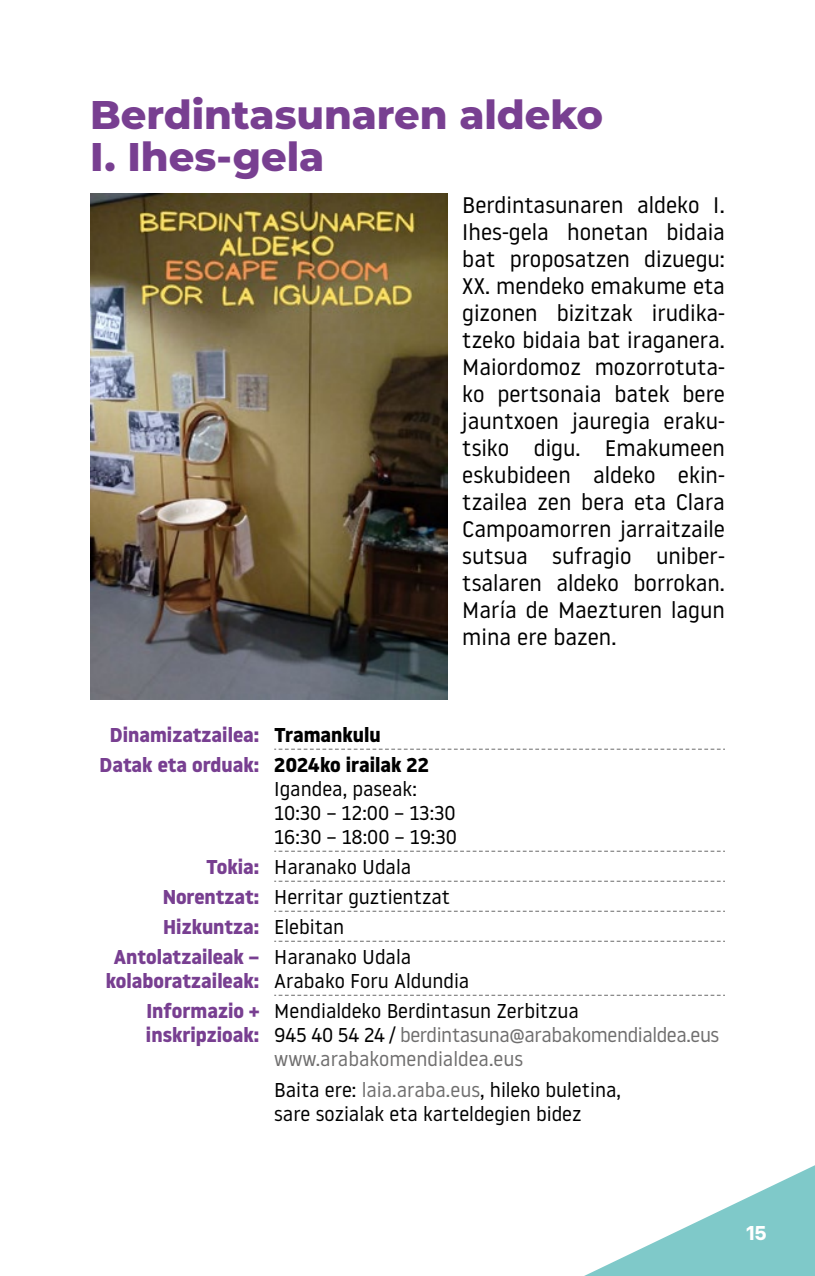
<style>
.page{position:relative;width:815px;height:1276px;background:#fff}
.page>*{position:absolute;margin:0;border:0;box-sizing:border-box;transform-origin:0 0}
.titular{font:800 40px/42.5px "Montserrat";color:#783f91}
.t1{font:22.5px/27px "Noway";color:#000;text-align:justify}
.tabla-derecha{font:20px/24px "Noway";color:#000}
.tabla-izquierda{font:700 20px "Noway";color:#783f91}
.tabla-derecha-2{font:20px "Noway";letter-spacing:-.02em;color:#706f6f}
.tabla-derecha-3{font:700 20px "Noway";color:#000}
.tabla-derecha-4{font:20px "Noway";color:#706f6f}
.t2{font:700 20px "Basier Circle";color:#fff}
.s1{color:#000}
.s2{color:#706f6f}
</style>
<div class="page">
<svg style="left:584px;top:1165px;width:231px;height:111px"></svg>
<svg style="left:274px;top:748px;width:451px;height:2px"></svg>
<svg style="left:274px;top:850px;width:451px;height:2px"></svg>
<svg style="left:274px;top:880px;width:451px;height:2px"></svg>
<svg style="left:274px;top:910px;width:451px;height:2px"></svg>
<svg style="left:274px;top:940px;width:451px;height:2px"></svg>
<svg style="left:274px;top:994px;width:451px;height:2px"></svg>
<img style="left:90px;top:194px;width:357px;height:505px">
<p class="titular" style="left:90px;top:91px;width:515px">Berdintasunaren aldeko<br>I. Ihes-gela</p>
<p class="t1" style="left:462px;top:191px;width:264px">Berdintasunaren aldeko I.<br>Ihes-gela honetan bidaia bat proposatzen dizuegu:<br>XX. mendeko emakume eta gizonen bizitzak irudika&shy;tzeko bidaia bat iraganera.<br>Maiordomoz mozorrotuta&shy;ko pertsonaia batek bere jauntxoen jauregia eraku&shy;tsiko digu. Emakumeen eskubideen aldeko ekin&shy;tzailea zen bera eta Clara Campoamorren jarraitzaile sutsua sufragio uniber&shy;tsalaren aldeko borrokan.<br>María de Maezturen lagun mina ere bazen.</p>
<p class="tabla-izquierda" style="left:110px;top:723px;width:151px">Dinamizatzailea:</p>
<p class="tabla-derecha-3" style="left:274px;top:723px;width:108px">Tramankulu</p>
<p class="tabla-izquierda" style="left:100px;top:753px;width:161px">Datak eta orduak:</p>
<p class="tabla-derecha-3" style="left:274px;top:753px;width:156px">2024ko irailak 22</p>
<p class="tabla-derecha" style="left:274px;top:776px;width:144px">Igandea, paseak:</p>
<p class="tabla-derecha" style="left:274px;top:800px;width:183px">10:30 – 12:00 – 13:30</p>
<p class="tabla-derecha" style="left:274px;top:824px;width:184px">16:30 – 18:00 – 19:30</p>
<p class="tabla-izquierda" style="left:206px;top:855px;width:55px">Tokia:</p>
<p class="tabla-derecha" style="left:274px;top:854px;width:138px">Haranako Udala</p>
<p class="tabla-izquierda" style="left:163px;top:885px;width:98px">Norentzat:</p>
<p class="tabla-derecha" style="left:274px;top:884px;width:177px">Herritar guztientzat</p>
<p class="tabla-izquierda" style="left:163px;top:915px;width:98px">Hizkuntza:</p>
<p class="tabla-derecha" style="left:274px;top:914px;width:72px">Elebitan</p>
<p class="tabla-izquierda" style="left:114px;top:945px;width:147px">Antolatzaileak –</p>
<p class="tabla-izquierda" style="left:106px;top:969px;width:155px">kolaboratzaileak:</p>
<p class="tabla-derecha" style="left:274px;top:944px;width:138px">Haranako Udala</p>
<p class="tabla-derecha" style="left:274px;top:968px;width:197px">Arabako Foru Aldundia</p>
<p class="tabla-izquierda" style="left:146px;top:999px;width:114px">Informazio +</p>
<p class="tabla-izquierda" style="left:146px;top:1023px;width:115px">inskripzioak:</p>
<p class="tabla-derecha" style="left:274px;top:998px;width:306px">Mendialdeko Berdintasun Zerbitzua</p>
<p class="tabla-derecha-2" style="left:274px;top:1021px;width:447px"><span class="s1">945 40 54 24 /</span> berdintasuna@arabakomendialdea.eus</p>
<p class="tabla-derecha-4" style="left:274px;top:1045px;width:250px">www.arabakomendialdea.eus</p>
<p class="tabla-derecha" style="left:274px;top:1077px;width:348px">Baita ere: <span class="s2">laia.araba.eus</span>, hileko buletina, sare sozialak eta karteldegien bidez</p>
<p class="t2" style="left:746px;top:1221px;width:22px">15</p>
</div>
